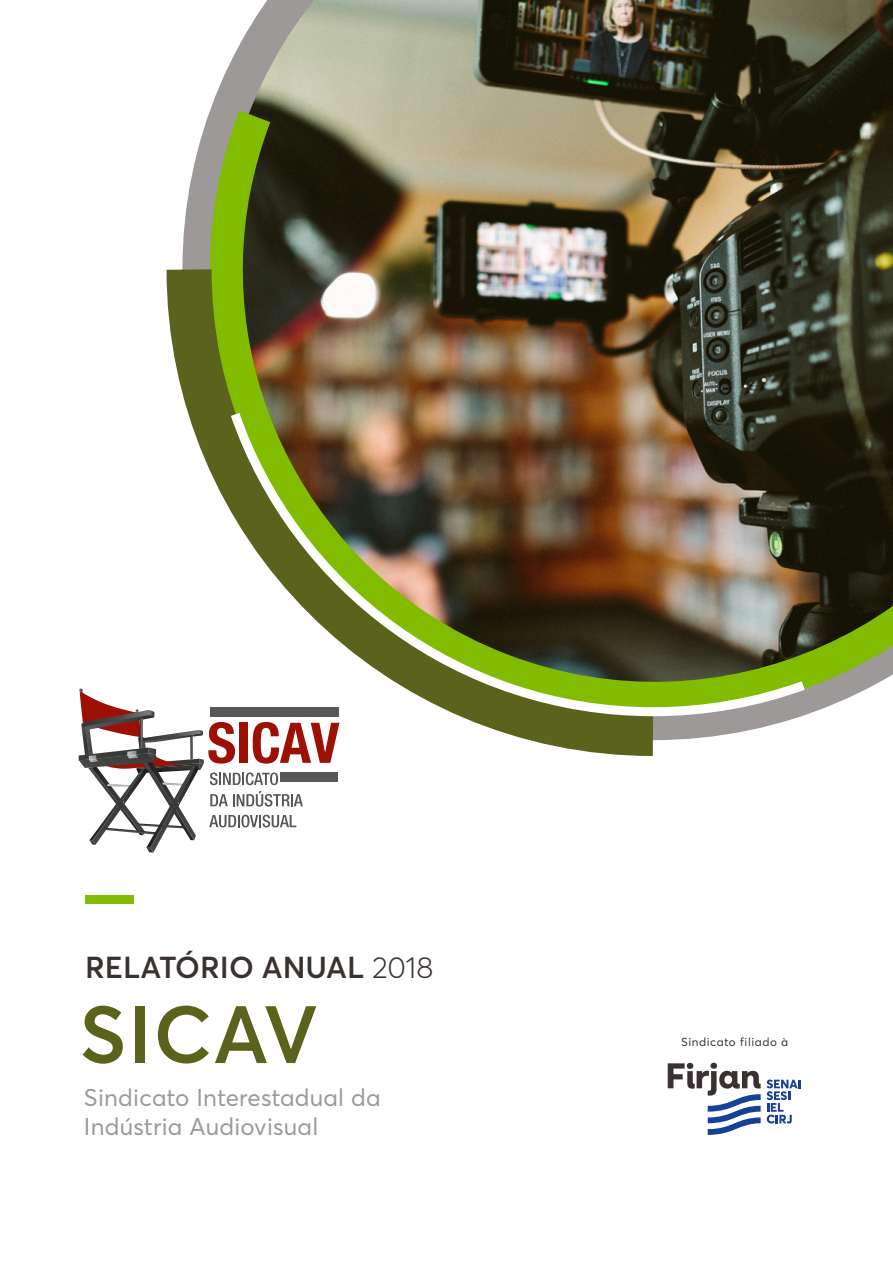
<style>
.page{position:relative;width:893px;height:1263px;background:#fff}
.page>*{position:absolute;margin:0;border:0;box-sizing:border-box;transform-origin:0 0}
.t1{font:600 79.95px "Averta";letter-spacing:.015em;color:#5a621c}
.t2{font:600 30px "Averta";color:#393230}
.t3{font:24px/28.8px "Averta";letter-spacing:.01em;color:#9c9998}
.t4{font:11.55px "Averta";letter-spacing:.05em;color:#393230}
.s1{font-weight:300}
</style>
<div class="page">
<img style="left:225px;top:0;width:668px;height:74px">
<div style="left:85px;top:896px;width:48px;height:8px;background:#82bc00"></div>
<svg style="left:184px;top:74px;width:709px;height:664px;background:#605f45"></svg>
<img style="left:166px;top:225px;width:532px;height:531px">
<img style="left:224px;top:403px;width:591px;height:318px">
<svg style="left:767px;top:1079px;width:33px;height:44px"></svg>
<svg style="left:668px;top:1063px;width:93px;height:72px"></svg>
<svg style="left:79px;top:688px;width:260px;height:165px"></svg>
<div style="left:281px;top:772px;width:57px;height:9px;background:#575756"></div>
<div style="left:211px;top:707px;width:128px;height:9px;background:#575756"></div>
<p class="t2" style="left:85px;top:946px;width:350px">RELATÓRIO ANUAL <span class="s1">2018</span></p>
<h1 class="t1" style="left:79px;top:978px;width:240px">SICAV</h1>
<p class="t3" style="left:84px;top:1082px;width:298px">Sindicato Interestadual da<br>Indústria Audiovisual</p>
<p class="t4" style="left:681px;top:1034px;width:109px">Sindicato filiado à</p>
</div>
